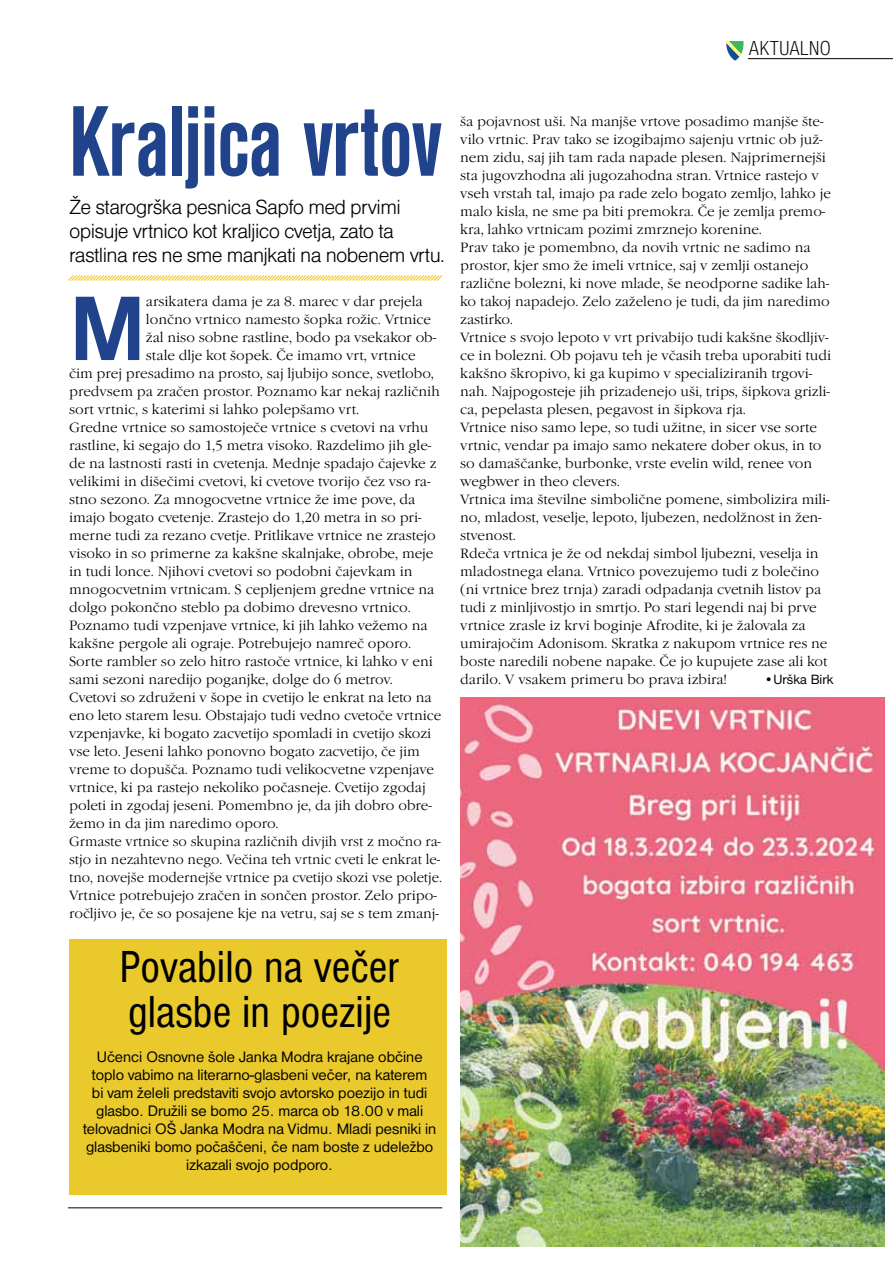
<style>
.page{position:relative;width:893px;height:1263px;background:#fff}
.page>*{position:absolute;margin:0;border:0;box-sizing:border-box;transform-origin:0 0}
.t1{font:700 condensed 104.25px "Nimbus San DCE";letter-spacing:-.02em;color:#20438c}
.t2{font:700 94.95px "Nimbus San DCE";color:#20438c}
.t3{font:condensed 46.5px/44.2px "Nimbus San DCE";color:#000}
.t4{font:21.3px/24.2px "Nimbus San DCE Ligh";letter-spacing:-.03em;color:#000}
.t5{font:21px "Nimbus San DCE Ligh Cond";letter-spacing:.01em;color:#000}
.t6{font:15.75px/18px "Nimbus San DCE";color:#000;text-align:center}
.t7{font:13.95px/18px "Garamond Itc TCE Ligh";color:#000}
.t8{font:13.95px "Nimbus San DCE";letter-spacing:.01em;color:#000}
</style>
<div class="page">
<div style="left:69px;top:940px;width:377px;height:255px;background:#e9c92c"></div>
<hr style="left:68px;top:1207px;width:374px;height:1px;background:#000">
<hr style="left:748px;top:58px;width:145px;height:1px;background:#000">
<svg style="left:725px;top:41px;width:19px;height:20px"></svg>
<img style="left:460px;top:698px;width:424px;height:549px">
<svg style="left:68px;top:275px;width:375px;height:6px;background:#f9e5a3"></svg>
<h3 class="t5" style="left:749px;top:36px;width:81px">AKTUALNO</h3>
<h1 class="t1" style="left:68px;top:85px;width:376px">Kraljica vrtov</h1>
<h3 class="t4" style="left:69px;top:195px;width:377px">Že starogrška pesnica Sapfo med prvimi opisuje vrtnico kot kraljico cvetja, zato ta rastlina res ne sme manjkati na nobenem vrtu.</h3>
<h2 class="t2" style="left:69px;top:275px;width:78px">M</h2>
<p class="t7" style="left:146px;top:293px;width:278px">arsikatera dama je za 8. marec v dar prejela</p>
<p class="t7" style="left:146px;top:311px;width:287px">lončno vrtnico namesto šopka rožic. Vrtnice</p>
<p class="t7" style="left:146px;top:329px;width:292px">žal niso sobne rastline, bodo pa vsekakor ob-</p>
<p class="t7" style="left:146px;top:347px;width:271px">stale dlje kot šopek. Če imamo vrt, vrtnice</p>
<p class="t7" style="left:69px;top:365px;width:366px">čim prej presadimo na prosto, saj ljubijo sonce, svetlobo,</p>
<p class="t7" style="left:69px;top:383px;width:372px">predvsem pa zračen prostor. Poznamo kar nekaj različnih</p>
<p class="t7" style="left:69px;top:401px;width:292px">sort vrtnic, s katerimi si lahko polepšamo vrt.</p>
<p class="t7" style="left:69px;top:419px;width:361px">Gredne vrtnice so samostoječe vrtnice s cvetovi na vrhu</p>
<p class="t7" style="left:69px;top:437px;width:364px">rastline, ki segajo do 1,5 metra visoko. Razdelimo jih gle-</p>
<p class="t7" style="left:69px;top:455px;width:369px">de na lastnosti rasti in cvetenja. Mednje spadajo čajevke z</p>
<p class="t7" style="left:69px;top:473px;width:363px">velikimi in dišečimi cvetovi, ki cvetove tvorijo čez vso ra-</p>
<p class="t7" style="left:69px;top:491px;width:348px">stno sezono. Za mnogocvetne vrtnice že ime pove, da</p>
<p class="t7" style="left:69px;top:509px;width:354px">imajo bogato cvetenje. Zrastejo do 1,20 metra in so pri-</p>
<p class="t7" style="left:69px;top:527px;width:368px">merne tudi za rezano cvetje. Pritlikave vrtnice ne zrastejo</p>
<p class="t7" style="left:69px;top:545px;width:366px">visoko in so primerne za kakšne skalnjake, obrobe, meje</p>
<p class="t7" style="left:69px;top:563px;width:345px">in tudi lonce. Njihovi cvetovi so podobni čajevkam in</p>
<p class="t7" style="left:69px;top:581px;width:367px">mnogocvetnim vrtnicam. S cepljenjem gredne vrtnice na</p>
<p class="t7" style="left:69px;top:599px;width:343px">dolgo pokončno steblo pa dobimo drevesno vrtnico.</p>
<p class="t7" style="left:69px;top:617px;width:360px">Poznamo tudi vzpenjave vrtnice, ki jih lahko vežemo na</p>
<p class="t7" style="left:69px;top:635px;width:343px">kakšne pergole ali ograje. Potrebujejo namreč oporo.</p>
<p class="t7" style="left:69px;top:653px;width:365px">Sorte rambler so zelo hitro rastoče vrtnice, ki lahko v eni</p>
<p class="t7" style="left:69px;top:671px;width:325px">sami sezoni naredijo poganjke, dolge do 6 metrov.</p>
<p class="t7" style="left:69px;top:689px;width:364px">Cvetovi so združeni v šope in cvetijo le enkrat na leto na</p>
<p class="t7" style="left:69px;top:707px;width:374px">eno leto starem lesu. Obstajajo tudi vedno cvetoče vrtnice</p>
<p class="t7" style="left:69px;top:725px;width:364px">vzpenjavke, ki bogato zacvetijo spomladi in cvetijo skozi</p>
<p class="t7" style="left:69px;top:743px;width:352px">vse leto. Jeseni lahko ponovno bogato zacvetijo, če jim</p>
<p class="t7" style="left:69px;top:761px;width:366px">vreme to dopušča. Poznamo tudi velikocvetne vzpenjave</p>
<p class="t7" style="left:69px;top:778px;width:358px">vrtnice, ki pa rastejo nekoliko počasneje. Cvetijo zgodaj</p>
<p class="t7" style="left:69px;top:796px;width:364px">poleti in zgodaj jeseni. Pomembno je, da jih dobro obre-</p>
<p class="t7" style="left:69px;top:814px;width:211px">žemo in da jim naredimo oporo.</p>
<p class="t7" style="left:69px;top:833px;width:373px">Grmaste vrtnice so skupina različnih divjih vrst z močno ra-</p>
<p class="t7" style="left:69px;top:851px;width:373px">stjo in nezahtevno nego. Večina teh vrtnic cveti le enkrat le-</p>
<p class="t7" style="left:69px;top:869px;width:374px">tno, novejše modernejše vrtnice pa cvetijo skozi vse poletje.</p>
<p class="t7" style="left:69px;top:887px;width:369px">Vrtnice potrebujejo zračen in sončen prostor. Zelo pripo-</p>
<p class="t7" style="left:69px;top:905px;width:371px">ročljivo je, če so posajene kje na vetru, saj se s tem zmanj-</p>
<h3 class="t3" style="left:120px;top:946px;width:282px">Povabilo na večer glasbe in poezije</h3>
<p class="t6" style="left:83px;top:1048px;width:355px">Učenci Osnovne šole Janka Modra krajane občine toplo vabimo na literarno-glasbeni večer, na katerem<br>bi vam želeli predstaviti svojo avtorsko poezijo in tudi glasbo. Družili se bomo 25. marca ob 18.00 v mali telovadnici OŠ Janka Modra na Vidmu. Mladi pesniki in glasbeniki bomo počaščeni, če nam boste z udeležbo izkazali svojo podporo.</p>
<p class="t7" style="left:460px;top:113px;width:372px">ša pojavnost uši. Na manjše vrtove posadimo manjše šte&shy;vilo vrtnic. Prav tako se izogibajmo sajenju vrtnic ob juž&shy;nem zidu, saj jih tam rada napade plesen. Najprimernejši sta jugovzhodna ali jugozahodna stran. Vrtnice rastejo v vseh vrstah tal, imajo pa rade zelo bogato zemljo, lahko je malo kisla, ne sme pa biti premokra. Če je zemlja premo&shy;kra, lahko vrtnicam pozimi zmrznejo korenine.<br>Prav tako je pomembno, da novih vrtnic ne sadimo na prostor, kjer smo že imeli vrtnice, saj v zemlji ostanejo različne bolezni, ki nove mlade, še neodporne sadike lah&shy;ko takoj napadejo. Zelo zaželeno je tudi, da jim naredimo zastirko.<br>Vrtnice s svojo lepoto v vrt privabijo tudi kakšne škodljiv&shy;ce in bolezni. Ob pojavu teh je včasih treba uporabiti tudi kakšno škropivo, ki ga kupimo v specializiranih trgovi&shy;nah. Najpogosteje jih prizadenejo uši, trips, šipkova grizli&shy;ca, pepelasta plesen, pegavost in šipkova rja.<br>Vrtnice niso samo lepe, so tudi užitne, in sicer vse sorte vrtnic, vendar pa imajo samo nekatere dober okus, in to so damaščanke, burbonke, vrste evelin wild, renee von wegbwer in theo clevers.<br>Vrtnica ima številne simbolične pomene, simbolizira mili&shy;no, mladost, veselje, lepoto, ljubezen, nedolžnost in žen&shy;stvenost.<br>Rdeča vrtnica je že od nekdaj simbol ljubezni, veselja in mladostnega elana. Vrtnico povezujemo tudi z bolečino (ni vrtnice brez trnja) zaradi odpadanja cvetnih listov pa tudi z minljivostjo in smrtjo. Po stari legendi naj bi prve vrtnice zrasle iz krvi boginje Afrodite, ki je žalovala za umirajočim Adonisom. Skratka z nakupom vrtnice res ne boste naredili nobene napake. Če jo kupujete zase ali kot darilo. V vsakem primeru bo prava izbira!</p>
<p class="t8" style="left:764px;top:671px;width:71px">•Urška Birk</p>
</div>
